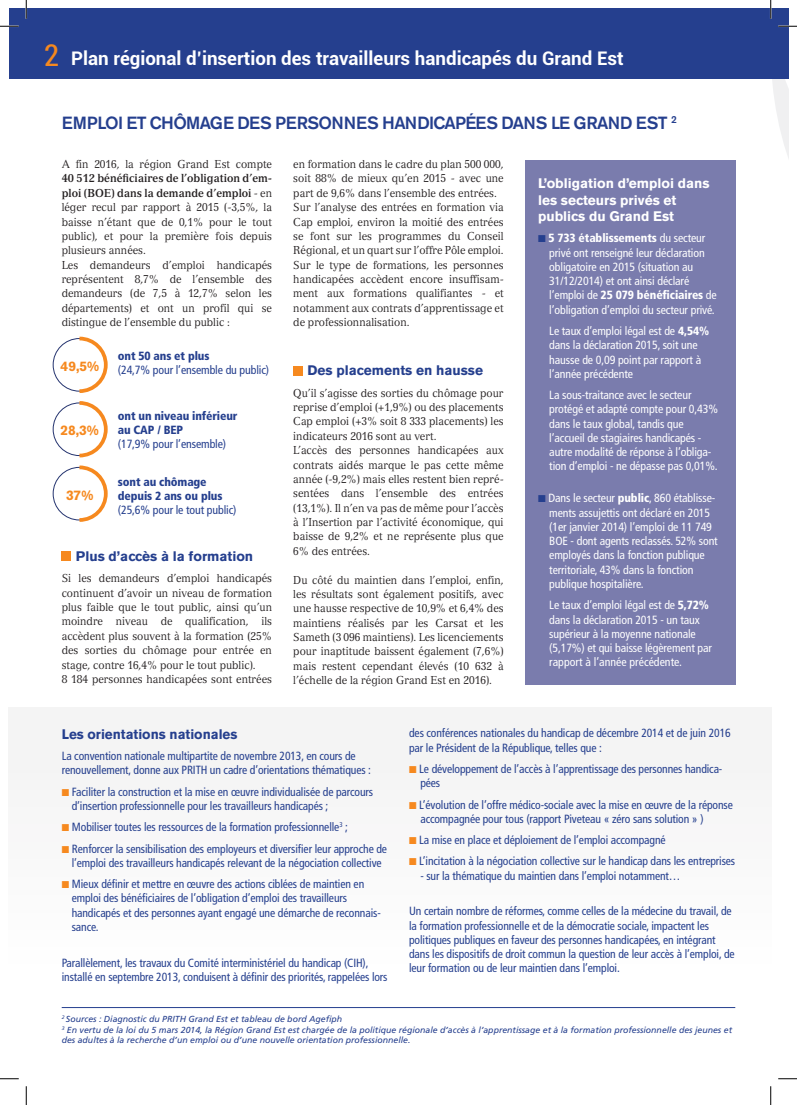
<style>
.page{position:relative;width:797px;height:1105px;background:#fff}
.page>*{position:absolute;margin:0;border:0;box-sizing:border-box;transform-origin:0 0}
.t1{font:700 18.75px "Roboto";color:#fff}
.t2{font:500 17.5px "Akzidenz Grotesk BE";letter-spacing:-.04em;color:#253f8e}
.t3{font:700 13.75px "Akzidenz Grotesk BE";color:#253f8e}
.t4{font:700 13.75px/16.5px "Akzidenz Grotesk BE";color:#fff}
.t5{font:700 13.75px "Akzidenz Grotesk BE";color:#f6891f}
.t6{font:condensed 11.88px/14.2px "Frutiger LT Std";letter-spacing:-.01em;color:#253f8e}
.t7{font:condensed 11.88px/14.2px "Frutiger LT Std";letter-spacing:-.01em;color:#fff}
.t8{font:900 condensed 11.88px/14.2px "Frutiger LT Std";letter-spacing:-.01em;color:#253f8e}
.t9{font:11.25px/14.4px "Versailles";color:#231f20;scale:.9 1}
.t10{font:700 11.25px/14.4px "Versailles LT Std";color:#231f20;scale:.9 1}
.t11{font:italic 8.75px/10.5px "Frutiger";color:#253f8e}
.s1{font-weight:400;font-stretch:condensed;font-size:30px;color:#f6891f}
.s2{font-family:"Versailles";font-weight:400}
.s3{color:#253f8e}
.s4{font-weight:900}
.s5{color:#f6891f}
</style>
<div class="page">
<div style="left:9px;top:707px;width:762px;height:389px;background:#fbfbfb"></div>
<div style="left:525px;top:160px;width:210px;height:524px;background:#7a7cad"></div>
<div style="left:9px;top:9px;width:779px;height:70px;background:#253f8e"></div>
<div style="left:62px;top:551px;width:9px;height:10px;background:#f6891f"></div>
<div style="left:293px;top:366px;width:9px;height:9px;background:#f6891f"></div>
<svg style="left:76px;top:336px;width:32px;height:186px"></svg>
<hr style="left:62px;top:1007px;width:673px;height:1px;background:#253f8e">
<svg style="left:0;top:25px;width:19px;height:2px"></svg>
<svg style="left:0;top:1078px;width:19px;height:1px"></svg>
<svg style="left:25px;top:0;width:2px;height:19px"></svg>
<svg style="left:25px;top:1086px;width:2px;height:19px"></svg>
<svg style="left:770px;top:0;width:1px;height:19px"></svg>
<svg style="left:770px;top:25px;width:27px;height:1080px"></svg>
<h1 class="t1" style="left:44px;top:45px;width:581px"><span class="s1">2</span> Plan régional d’insertion des travailleurs handicapés du Grand Est</h1>
<h2 class="t2" style="left:62px;top:112px;width:616px">EMPLOI ET CHÔMAGE DES PERSONNES HANDICAPÉES DANS LE GRAND EST <sup>2</sup></h2>
<p class="t9" style="left:62px;top:157px;width:235px">A fin 2016, la région Grand Est compte</p>
<p class="t10" style="left:62px;top:171px;width:235px">40 512 bénéficiaires de l’obligation d’em&shy;ploi (BOE) dans la demande d’emploi <span class="s2">- en</span></p>
<p class="t9" style="left:62px;top:200px;width:235px">léger recul par rapport à 2015 (-3,5%, la baisse n’étant que de 0,1% pour le tout public), et pour la première fois depuis plusieurs années.<br>Les demandeurs d’emploi handicapés représentent 8,7% de l’ensemble des demandeurs (de 7,5 à 12,7% selon les départements) et ont un profil qui se distingue de l’ensemble du public :</p>
<p class="t9" style="left:293px;top:157px;width:235px">en formation dans le cadre du plan 500 000, soit 88% de mieux qu’en 2015 - avec une part de 9,6% dans l’ensemble des entrées.<br>Sur l’analyse des entrées en formation via Cap emploi, environ la moitié des entrées se font sur les programmes du Conseil Régional, et un quart sur l’offre Pôle emploi.<br>Sur le type de formations, les personnes handicapées accèdent encore insuffisam&shy;ment aux formations qualifiantes - et notamment aux contrats d’apprentissage et de professionnalisation.</p>
<p class="t3" style="left:307px;top:362px;width:177px">Des placements en hausse</p>
<p class="t9" style="left:293px;top:385px;width:235px">Qu’il s’agisse des sorties du chômage pour reprise d’emploi (+1,9%) ou des placements Cap emploi (+3% soit 8 333 placements) les indicateurs 2016 sont au vert.<br>L’accès des personnes handicapées aux contrats aidés marque le pas cette même année (-9,2%) mais elles restent bien repré&shy;sentées dans l’ensemble des entrées (13,1%). Il n’en va pas de même pour l’accès à l’Insertion par l’activité économique, qui baisse de 9,2% et ne représente plus que 6% des entrées.</p>
<p class="t9" style="left:293px;top:572px;width:235px;text-align:justify">Du côté du maintien dans l’emploi, enfin, les résultats sont également positifs, avec une hausse respective de 10,9% et 6,4% des maintiens réalisés par les Carsat et les Sameth (3 096 maintiens). Les licenciements pour inaptitude baissent également (7,6%) mais restent cependant élevés (10 632 à l’échelle de la région Grand Est en 2016).</p>
<p class="t4" style="left:538px;top:175px;width:173px">L’obligation d’emploi dans les secteurs privés et publics du Grand Est</p>
<p class="t7" style="left:549px;top:231px;width:169px;text-indent:-11px"><span class="s3">■</span> <span class="s4">5 733 établissements</span> du secteur privé ont renseigné leur déclaration obligatoire en 2015 (situation au 31/12/2014) et ont ainsi déclaré l’emploi de <span class="s4">25 079 bénéficiaires</span> de l’obligation d’emploi du secteur privé.</p>
<p class="t7" style="left:549px;top:324px;width:161px">Le taux d’emploi légal est de <span class="s4">4,54% </span>dans la déclaration 2015, soit une hausse de 0,09 point par rapport à l’année précédente</p>
<p class="t7" style="left:549px;top:388px;width:170px">La sous-traitance avec le secteur protégé et adapté compte pour 0,43% dans le taux global, tandis que l’accueil de stagiaires handicapés - autre modalité de réponse à l’obliga&shy;tion d’emploi - ne dépasse pas 0,01%.</p>
<p class="t7" style="left:549px;top:491px;width:170px;text-indent:-11px"><span class="s3">■</span> Dans le secteur <span class="s4">public</span>, 860 établisse&shy;ments assujettis ont déclaré en 2015 (1er janvier 2014) l’emploi de 11 749<br>BOE - dont agents reclassés. 52% sont employés dans la fonction publique territoriale, 43% dans la fonction publique hospitalière.</p>
<p class="t7" style="left:549px;top:598px;width:164px">Le taux d’emploi légal est de <span class="s4">5,72% </span>dans la déclaration 2015 - un taux supérieur à la moyenne nationale (5,17%) et qui baisse légèrement par rapport à l’année précédente.</p>
<p class="t8" style="left:118px;top:349px;width:93px">ont 50 ans et plus</p>
<p class="t6" style="left:118px;top:363px;width:153px">(24,7% pour l’ensemble du public)</p>
<p class="t8" style="left:118px;top:408px;width:121px">ont un niveau inférieur au CAP / BEP</p>
<p class="t6" style="left:118px;top:437px;width:110px">(17,9% pour l’ensemble)</p>
<p class="t8" style="left:118px;top:474px;width:106px">sont au chômage depuis 2 ans ou plus</p>
<p class="t6" style="left:118px;top:503px;width:120px">(25,6% pour le tout public)</p>
<p class="t5" style="left:60px;top:358px;width:40px">49,5%</p>
<p class="t5" style="left:60px;top:423px;width:40px">28,3%</p>
<p class="t5" style="left:66px;top:487px;width:29px">37%</p>
<p class="t3" style="left:76px;top:548px;width:179px">Plus d’accès à la formation</p>
<p class="t9" style="left:62px;top:571px;width:235px">Si les demandeurs d’emploi handicapés continuent d’avoir un niveau de formation plus faible que le tout public, ainsi qu’un moindre niveau de qualification, ils accèdent plus souvent à la formation (25% des sorties du chômage pour entrée en stage, contre 16,4% pour le tout public).<br>8 184 personnes handicapées sont entrées</p>
<p class="t3" style="left:62px;top:726px;width:177px">Les orientations nationales</p>
<p class="t6" style="left:62px;top:749px;width:311px">La convention nationale multipartite de novembre 2013, en cours de renouvellement, donne aux PRITH un cadre d’orientations thématiques :</p>
<p class="t6" style="left:72px;top:784px;width:303px;text-indent:-10px"><span class="s5">■</span> Faciliter la construction et la mise en œuvre individualisée de parcours d’insertion professionnelle pour les travailleurs handicapés ;</p>
<p class="t6" style="left:62px;top:820px;width:288px"><span class="s5">■</span> Mobiliser toutes les ressources de la formation professionnelle<sup>3</sup> ;</p>
<p class="t6" style="left:62px;top:841px;width:327px;text-align:center"><span class="s5">■</span> Renforcer la sensibilisation des employeurs et diversifier leur approche de l’emploi des travailleurs handicapés relevant de la négociation collective</p>
<p class="t6" style="left:72px;top:877px;width:310px;text-indent:-10px"><span class="s5">■</span> Mieux définir et mettre en œuvre des actions ciblées de maintien en emploi des bénéficiaires de l’obligation d’emploi des travailleurs handicapés et des personnes ayant engagé une démarche de reconnais&shy;sance.</p>
<p class="t6" style="left:62px;top:955px;width:327px">Parallèlement, les travaux du Comité interministériel du handicap (CIH), installé en septembre 2013, conduisent à définir des priorités, rappelées lors</p>
<p class="t6" style="left:409px;top:726px;width:323px">des conférences nationales du handicap de décembre 2014 et de juin 2016 par le Président de la République, telles que :</p>
<p class="t6" style="left:420px;top:762px;width:303px;text-indent:-11px"><span class="s5">■</span> Le développement de l’accès à l’apprentissage des personnes handica&shy;pées</p>
<p class="t6" style="left:420px;top:797px;width:314px;text-indent:-11px"><span class="s5">■</span> L’évolution de l’offre médico-sociale avec la mise en œuvre de la réponse accompagnée pour tous (rapport Piveteau « zéro sans solution » )</p>
<p class="t6" style="left:409px;top:833px;width:258px"><span class="s5">■</span> La mise en place et déploiement de l’emploi accompagné</p>
<p class="t6" style="left:409px;top:854px;width:327px"><span class="s5">■</span> L’incitation à la négociation collective sur le handicap dans les entreprises</p>
<p class="t6" style="left:420px;top:868px;width:262px">- sur la thématique du maintien dans l’emploi notamment…</p>
<p class="t6" style="left:409px;top:904px;width:327px">Un certain nombre de réformes, comme celles de la médecine du travail, de la formation professionnelle et de la démocratie sociale, impactent les politiques publiques en faveur des personnes handicapées, en intégrant dans les dispositifs de droit commun la question de leur accès à l’emploi, de leur formation ou de leur maintien dans l’emploi.</p>
<p class="t11" style="left:62px;top:1014px;width:672px"><sup>2</sup> Sources : Diagnostic du PRITH Grand Est et tableau de bord Agefiph<br><sup>3</sup> En vertu de la loi du 5 mars 2014, la Région Grand Est est chargée de la politique régionale d’accès à l’apprentissage et à la formation professionnelle des jeunes et des adultes à la recherche d’un emploi ou d’une nouvelle orientation professionnelle.</p>
</div>
